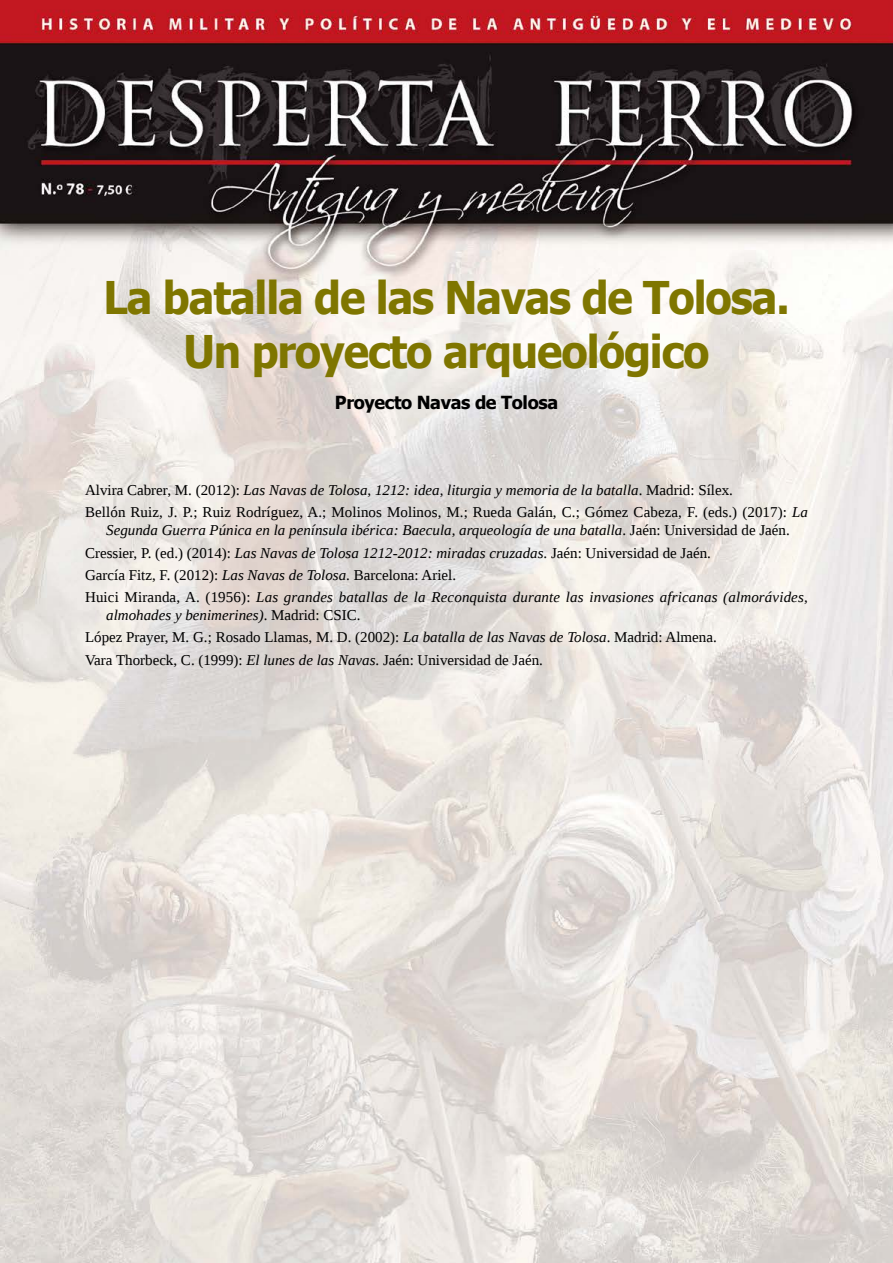
<style>
.page{position:relative;width:893px;height:1263px;background:#fff}
.page>*{position:absolute;margin:0;border:0;box-sizing:border-box;transform-origin:0 0}
.t1{font:700 45px/54px "Tahoma";letter-spacing:-.025em;color:#7f7600;text-align:center;scale:.95 1}
.t2{font:700 18px "Tahoma";letter-spacing:-.02em;color:#000}
.t3{font:15px/22.2px "Liberation Serif";color:#000}
.t4{font:italic 15px/22.2px "Liberation Serif";letter-spacing:.01em;color:#000}
.s1{font-style:italic}
.s2{font-style:normal}
</style>
<div class="page">
<img style="left:0;top:0;width:893px;height:1263px">
<h1 class="t1" style="left:103px;top:273px;width:724px">La batalla de las Navas de Tolosa.<br>Un proyecto arqueológico</h1>
<p class="t2" style="left:335px;top:394px;width:225px">Proyecto Navas de Tolosa</p>
<p class="t3" style="left:85px;top:480px;width:724px">Alvira Cabrer, M. (2012): <span class="s1">Las Navas de Tolosa, 1212: idea, liturgia y memoria de la batalla</span>. Madrid: Sílex.<br>Bellón Ruiz, J. P.; Ruiz Rodríguez, A.; Molinos Molinos, M.; Rueda Galán, C.; Gómez Cabeza, F. (eds.) (2017): <span class="s1">La</span></p>
<p class="t4" style="left:85px;top:521px;width:724px;text-indent:21px">Segunda Guerra Púnica en la península ibérica: Baecula, arqueología de una batalla<span class="s2">. Jaén: Universidad de Jaén.<br>Cressier, P. (ed.) (2014):</span> Las Navas de Tolosa 1212-2012: miradas cruzadas<span class="s2">. Jaén: Universidad de Jaén.<br>García Fitz, F. (2012):</span> Las Navas de Tolosa<span class="s2">. Barcelona: Ariel.<br>Huici Miranda, A. (1956):</span> Las grandes batallas de la Reconquista durante las invasiones africanas (almorávides,</p>
<p class="t3" style="left:85px;top:605px;width:633px;text-indent:21px"><span class="s1">almohades y benimerines)</span>. Madrid: CSIC.<br>López Prayer, M. G.; Rosado Llamas, M. D. (2002): <span class="s1">La batalla de las Navas de Tolosa</span>. Madrid: Almena.<br>Vara Thorbeck, C. (1999): <span class="s1">El lunes de las Navas</span>. Jaén: Universidad de Jaén.</p>
</div>
